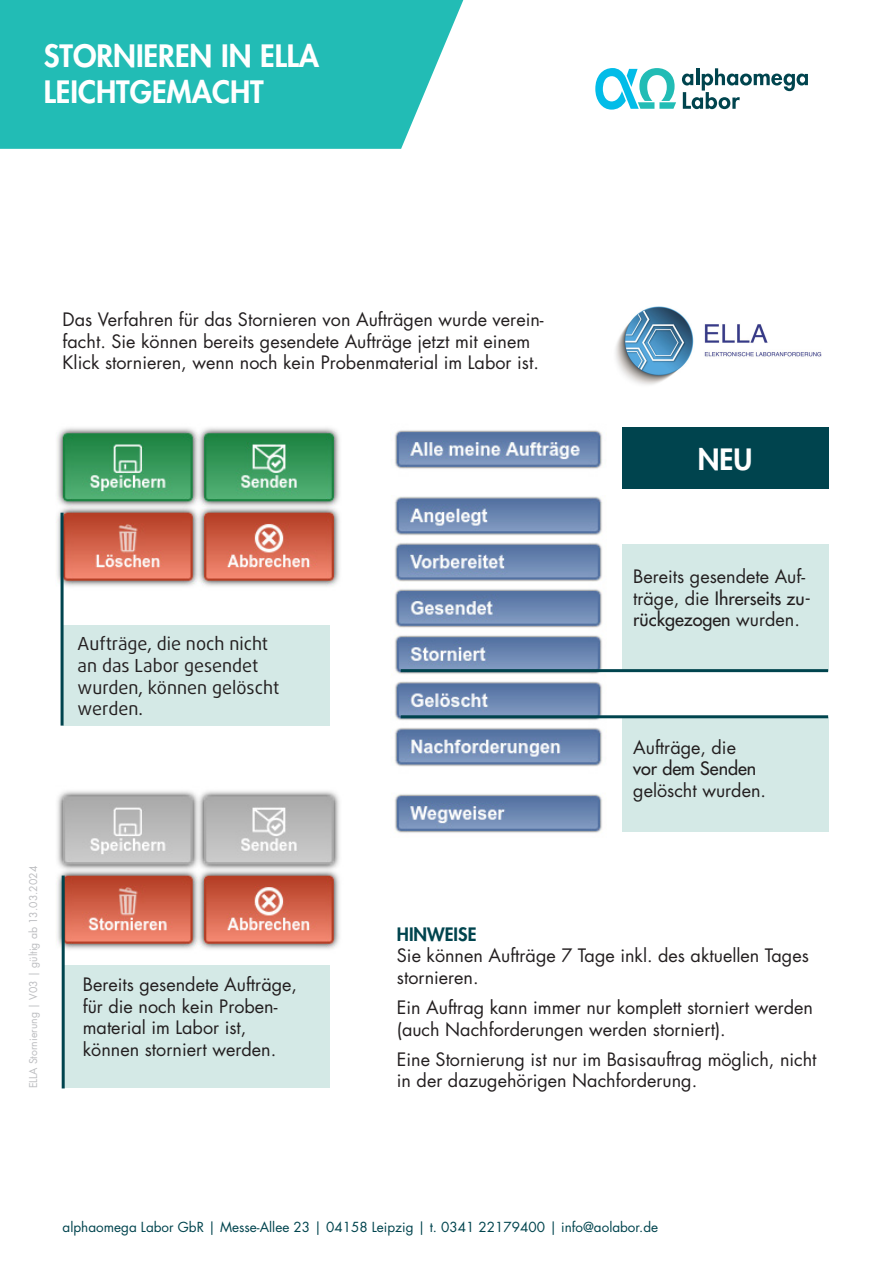
<style>
.page{position:relative;width:893px;height:1263px;background:#fff}
.page>*{position:absolute;margin:0;border:0;box-sizing:border-box;transform-origin:0 0}
.t1{font:800 30px "Futura Std";color:#fff}
.t2{font:800 28.65px "Futura Std";color:#fff}
.t3{font:18px/21.6px "Futura Std";color:#231f20}
.t4{font:18px/21.6px "Daxline Pro";color:#231f20}
.t5{font:500 18px "Futura Std";color:#231f20}
.t6{font:800 18px "Futura Std";color:#00444e}
.t7{font:13.5px "Futura Std";color:#00444e}
.t8{font:10.5px "Futura Std";color:#bcbdc0}
.s1{font-weight:500}
</style>
<div class="page">
<div style="left:622px;top:544px;width:206px;height:127px;background:#d4e9e6"></div>
<div style="left:622px;top:717px;width:206px;height:114px;background:#d4e9e6"></div>
<img style="left:615px;top:306px;width:207px;height:79px">
<img style="left:394px;top:430px;width:213px;height:403px">
<hr style="left:401px;top:669px;width:427px;height:3px;background:#00444e">
<hr style="left:401px;top:715px;width:427px;height:3px;background:#00444e">
<div style="left:63px;top:625px;width:266px;height:101px;background:#d4e9e6"></div>
<img style="left:56px;top:427px;width:284px;height:163px">
<hr style="left:61px;top:513px;width:3px;height:213px;background:#00444e">
<div style="left:63px;top:965px;width:266px;height:122px;background:#d4e9e6"></div>
<img style="left:56px;top:791px;width:284px;height:162px">
<hr style="left:62px;top:875px;width:3px;height:213px;background:#00444e">
<div style="left:622px;top:427px;width:206px;height:61px;background:#00444e"></div>
<svg style="left:595px;top:68px;width:81px;height:42px"></svg>
<svg style="left:682px;top:68px;width:126px;height:41px"></svg>
<svg style="left:0;top:0;width:463px;height:149px;background:#30c0b9"></svg>
<p class="t1" style="left:44px;top:37px;width:277px">STORNIEREN IN ELLA</p>
<p class="t1" style="left:44px;top:73px;width:222px">LEICHTGEMACHT</p>
<p class="t3" style="left:63px;top:309px;width:482px">Das Verfahren für das Stornieren von Aufträgen wurde verein&shy;facht. Sie können bereits gesendete Aufträge jetzt mit einem<br>Klick stornieren, wenn noch kein Probenmaterial im Labor ist.</p>
<p class="t2" style="left:698px;top:441px;width:56px">NEU</p>
<p class="t4" style="left:78px;top:633px;width:203px">Aufträge, die noch nicht an das Labor gesendet wurden, können gelöscht werden.</p>
<p class="t8" style="left:26px;top:1088px;width:224px;rotate:-90deg">ELLA Stornierung | V03 | gültig ab 13.03.2024</p>
<p class="t3" style="left:83px;top:974px;width:216px">Bereits gesendete Aufträge, für die noch kein Proben&shy;material im Labor ist, können storniert werden.</p>
<p class="t3" style="left:633px;top:566px;width:179px">Bereits gesendete Auf&shy;träge, die <span class="s1">Ihrerseits zu&shy;rückgezogen</span> wurden.</p>
<p class="t3" style="left:633px;top:737px;width:104px">Aufträge, die</p>
<p class="t5" style="left:633px;top:757px;width:125px">vor dem Senden</p>
<p class="t3" style="left:633px;top:780px;width:134px">gelöscht wurden.</p>
<p class="t6" style="left:397px;top:923px;width:81px">HINWEISE</p>
<p class="t3" style="left:397px;top:945px;width:414px">Sie können Aufträge 7 Tage inkl. des aktuellen Tages stornieren.</p>
<p class="t3" style="left:397px;top:997px;width:418px">Ein Auftrag kann immer nur komplett storniert werden (auch Nachforderungen werden storniert).</p>
<p class="t3" style="left:397px;top:1048px;width:421px">Eine Stornierung ist nur im Basisauftrag möglich, nicht in der dazugehörigen Nachforderung.</p>
<p class="t7" style="left:63px;top:1218px;width:597px">alphaomega Labor GbR | Messe-Allee 23 | 04158 Leipzig | t. 0341 22179400 | info@aolabor.de</p>
</div>
